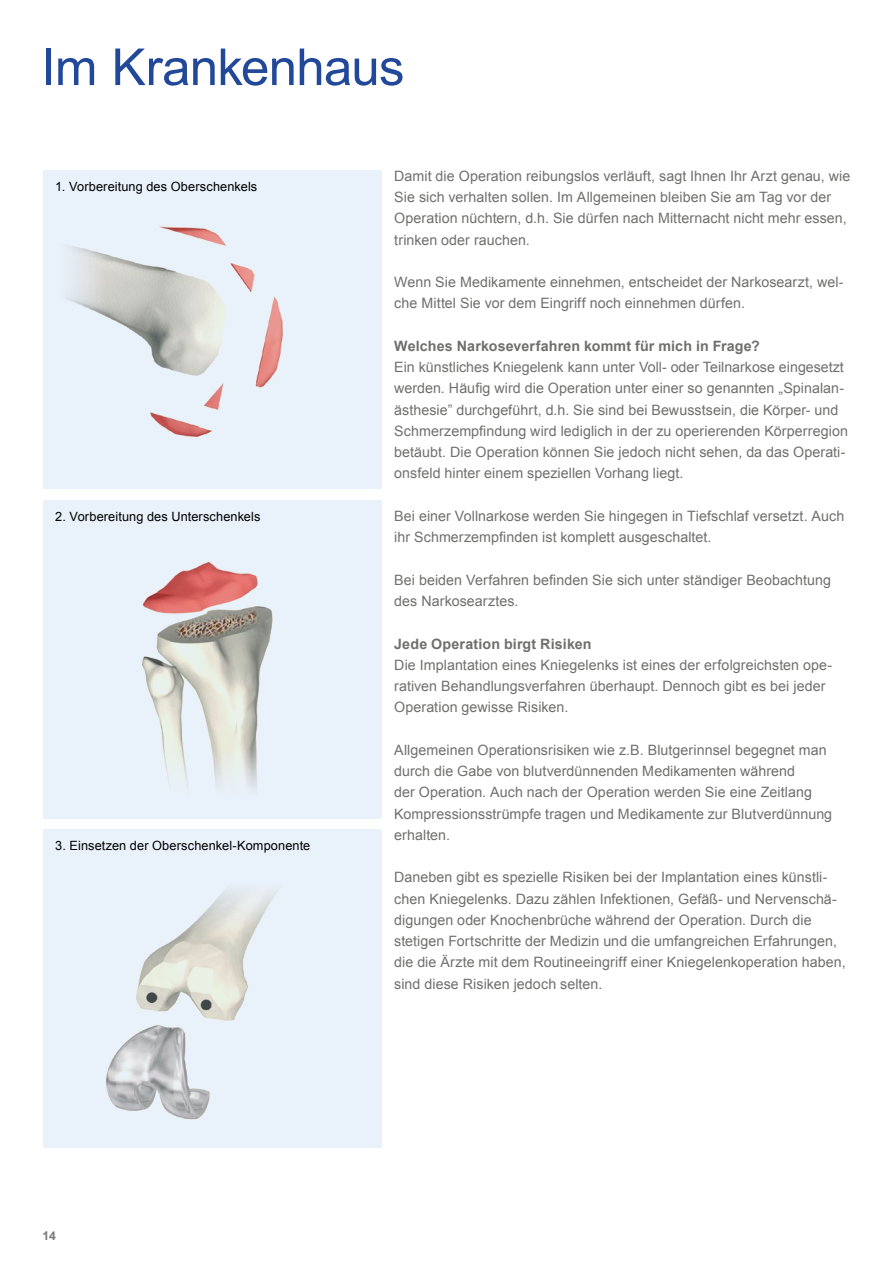
<style>
.page{position:relative;width:893px;height:1263px;background:#fff}
.page>*{position:absolute;margin:0;border:0;box-sizing:border-box;transform-origin:0 0}
.t1{font:51px "Arial";letter-spacing:-.015em;color:#224899}
.t2{font:14.25px/21.3px "Arial";letter-spacing:.005em;color:#6f6f6e}
.t3{font:700 14.25px "Arial";letter-spacing:.01em;color:#6f6f6e}
.t4{font:12.75px "Arial";letter-spacing:.01em;color:#000}
.t5{font:700 12.3px "Arial";color:#7a7a7a}
</style>
<div class="page">
<div style="left:43px;top:829px;width:338px;height:319px;background:#e9f1fa"></div>
<div style="left:43px;top:500px;width:338px;height:319px;background:#e9f1fa"></div>
<div style="left:43px;top:170px;width:338px;height:319px;background:#e9f1fa"></div>
<img style="left:66px;top:226px;width:217px;height:212px">
<img style="left:106px;top:889px;width:172px;height:231px">
<img style="left:141px;top:561px;width:132px;height:228px">
<h1 class="t1" style="left:41px;top:34px;width:365px">Im Krankenhaus</h1>
<p class="t4" style="left:55px;top:179px;width:204px">1. Vorbereitung des Oberschenkels</p>
<p class="t4" style="left:55px;top:508px;width:207px">2. Vorbereitung des Unterschenkels</p>
<p class="t4" style="left:55px;top:838px;width:257px">3. Einsetzen der Oberschenkel-Komponente</p>
<p class="t2" style="left:394px;top:165px;width:458px">Damit die Operation reibungslos verläuft, sagt Ihnen Ihr Arzt genau, wie Sie sich verhalten sollen. Im Allgemeinen bleiben Sie am Tag vor der Operation nüchtern, d.h. Sie dürfen nach Mitternacht nicht mehr essen, trinken oder rauchen.</p>
<p class="t2" style="left:394px;top:272px;width:451px">Wenn Sie Medikamente einnehmen, entscheidet der Narkosearzt, wel&shy;che Mittel Sie vor dem Eingriff noch einnehmen dürfen.</p>
<p class="t3" style="left:394px;top:336px;width:367px">Welches Narkoseverfahren kommt für mich in Frage?</p>
<p class="t2" style="left:394px;top:357px;width:455px">Ein künstliches Kniegelenk kann unter Voll- oder Teilnarkose eingesetzt werden. Häufig wird die Operation unter einer so genannten „Spinalan&shy;ästhesie” durchgeführt, d.h. Sie sind bei Bewusstsein, die Körper- und Schmerzempfindung wird lediglich in der zu operierenden Körperregion betäubt. Die Operation können Sie jedoch nicht sehen, da das Operati&shy;onsfeld hinter einem speziellen Vorhang liegt.</p>
<p class="t2" style="left:394px;top:505px;width:452px">Bei einer Vollnarkose werden Sie hingegen in Tiefschlaf versetzt. Auch ihr Schmerzempfinden ist komplett ausgeschaltet.</p>
<p class="t2" style="left:394px;top:569px;width:438px">Bei beiden Verfahren befinden Sie sich unter ständiger Beobachtung des Narkosearztes.</p>
<p class="t3" style="left:394px;top:634px;width:199px">Jede Operation birgt Risiken</p>
<p class="t2" style="left:394px;top:654px;width:440px">Die Implantation eines Kniegelenks ist eines der erfolgreichsten ope&shy;rativen Behandlungsverfahren überhaupt. Dennoch gibt es bei jeder<br>Operation gewisse Risiken.</p>
<p class="t2" style="left:394px;top:739px;width:439px">Allgemeinen Operationsrisiken wie z.B. Blutgerinnsel begegnet man durch die Gabe von blutverdünnenden Medikamenten während<br>der Operation. Auch nach der Operation werden Sie eine Zeitlang Kompressionsstrümpfe tragen und Medikamente zur Blutverdünnung erhalten.</p>
<p class="t2" style="left:394px;top:867px;width:453px">Daneben gibt es spezielle Risiken bei der Implantation eines künstli&shy;chen Kniegelenks. Dazu zählen Infektionen, Gefäß- und Nervenschä&shy;digungen oder Knochenbrüche während der Operation. Durch die stetigen Fortschritte der Medizin und die umfangreichen Erfahrungen, die die Ärzte mit dem Routineeingriff einer Kniegelenkoperation haben, sind diese Risiken jedoch selten.</p>
<p class="t5" style="left:43px;top:1228px;width:15px">14</p>
</div>
